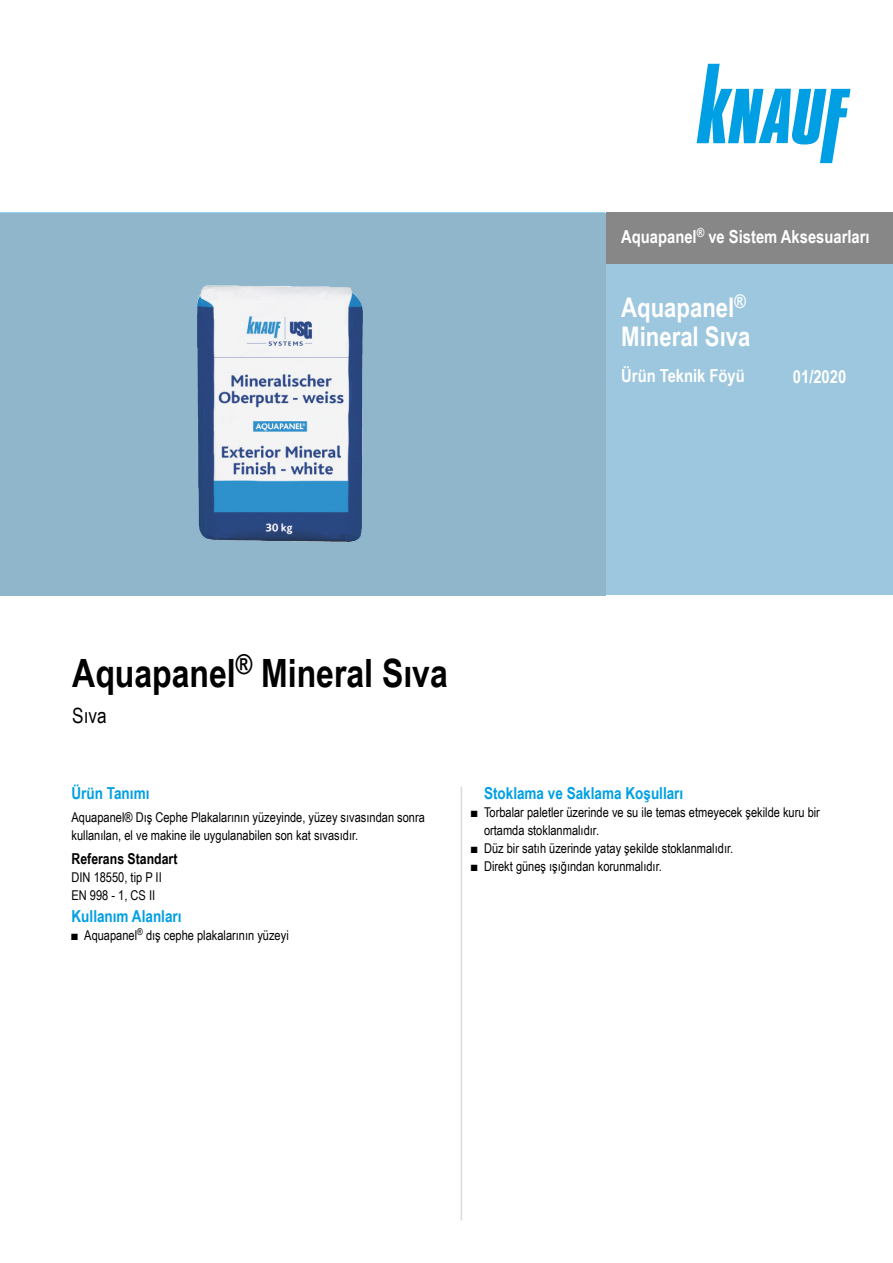
<style>
.page{position:relative;width:893px;height:1263px;background:#fff}
.page>*{position:absolute;margin:0;border:0;box-sizing:border-box;transform-origin:0 0}
.t1{font:700 39px "Arial Narrow";color:#000}
.t2{font:700 27px/28.5px "Arial Narrow";color:#fff}
.t3{font:21px "Arial Narrow";color:#000}
.t4{font:700 18px "Arial Narrow";color:#fff}
.t5{font:700 16.5px "Arial Narrow";color:#009fe3}
.t6{font:700 15px "Arial Narrow";color:#000}
.t7{font:13.5px/18px "Arial Narrow";color:#000}
</style>
<div class="page">
<div style="left:606px;top:213px;width:287px;height:382px;background:#9dc7de"></div>
<div style="left:606px;top:213px;width:287px;height:51px;background:#878787"></div>
<svg style="left:697px;top:64px;width:153px;height:99px"></svg>
<div style="left:0;top:213px;width:606px;height:382px;background:#90b6cb"></div>
<img style="left:197px;top:285px;width:166px;height:257px">
<hr style="left:461px;top:787px;width:1px;height:433px;background:#dadada">
<h3 class="t4" style="left:621px;top:223px;width:250px">Aquapanel<sup>®</sup> ve Sistem Aksesuarları</h3>
<h2 class="t2" style="left:621px;top:292px;width:131px">Aquapanel<sup>®<br></sup>Mineral Sıva</h2>
<h3 class="t4" style="left:621px;top:362px;width:125px">Ürün Teknik Föyü</h3>
<h3 class="t4" style="left:793px;top:363px;width:55px">01/2020</h3>
<h1 class="t1" style="left:72px;top:644px;width:377px">Aquapanel<sup>®</sup> Mineral Sıva</h1>
<h3 class="t3" style="left:72px;top:700px;width:36px">Sıva</h3>
<p class="t5" style="left:72px;top:780px;width:79px">Ürün Tanımı</p>
<p class="t7" style="left:72px;top:808px;width:355px">Aquapanel® Dış Cephe Plakalarının yüzeyinde, yüzey sıvasından sonra kullanılan, el ve makine ile uygulanabilen son kat sıvasıdır.</p>
<p class="t6" style="left:72px;top:847px;width:107px">Referans Standart</p>
<p class="t7" style="left:72px;top:867px;width:92px">DIN 18550, tip P II<br>EN 998 - 1, CS II</p>
<p class="t5" style="left:72px;top:903px;width:112px">Kullanım Alanları</p>
<p class="t7" style="left:72px;top:925px;width:219px">■ Aquapanel<sup>®</sup> dış cephe plakalarının yüzeyi</p>
<p class="t5" style="left:484px;top:780px;width:201px">Stoklama ve Saklama Koşulları</p>
<p class="t7" style="left:484px;top:802px;width:337px;text-indent:-13px">■ Torbalar paletler üzerinde ve su ile temas etmeyecek şekilde kuru bir ortamda stoklanmalıdır.</p>
<p class="t7" style="left:471px;top:838px;width:263px">■ Düz bir satıh üzerinde yatay şekilde stoklanmalıdır.</p>
<p class="t7" style="left:471px;top:856px;width:192px">■ Direkt güneş ışığından korunmalıdır.</p>
</div>
